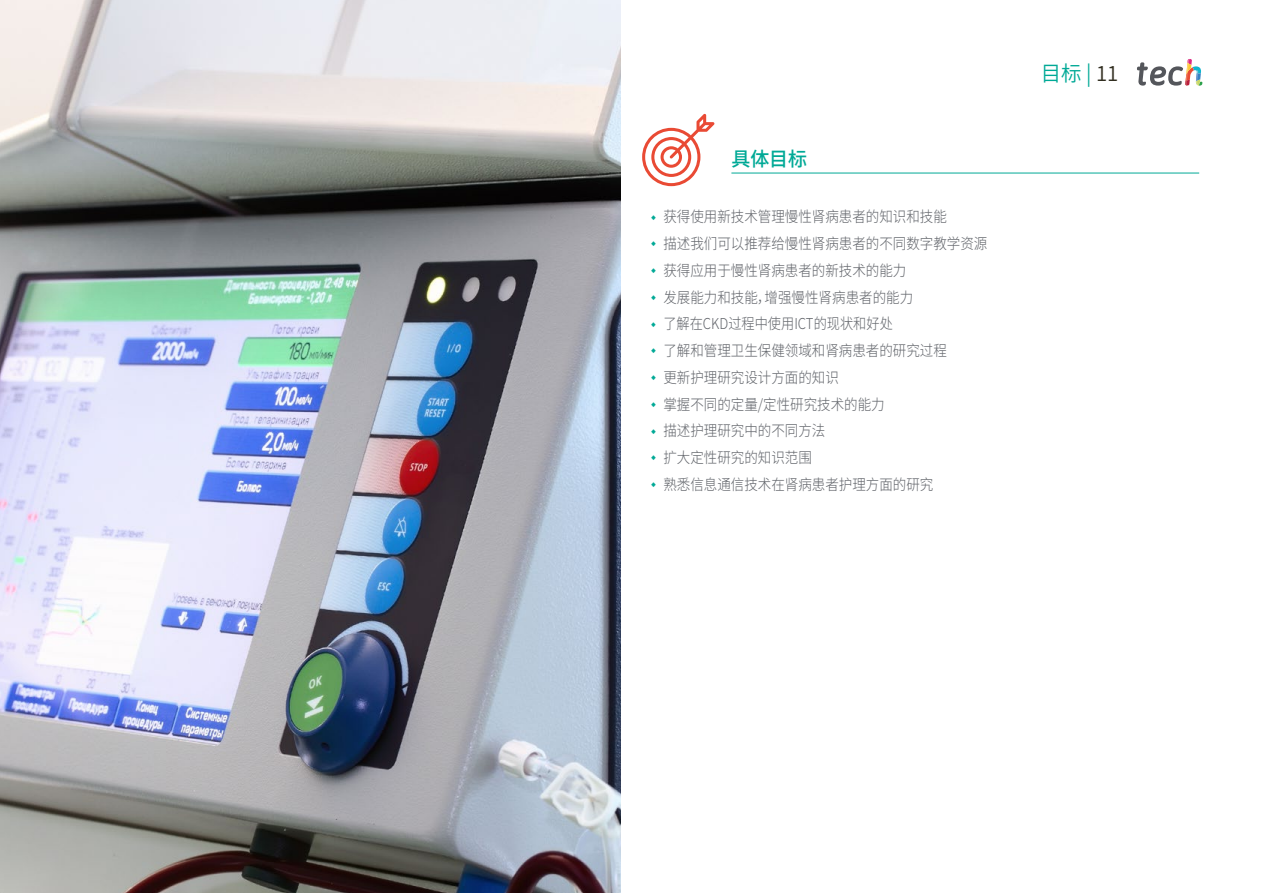
<style>
.page{position:relative;width:1263px;height:893px;background:#fff}
.page>*{position:absolute;margin:0;border:0;box-sizing:border-box;transform-origin:0 0}
.t1{font:21px "Source Han Sans CN";color:#00a996}
.t2{font:500 19.5px "Source Han Sans CN";color:#00a996}
.t3{font:300 15px/26.7px "Source Han Sans CN";color:#61646a;scale:.9 1}
.s1{color:#312e20}
</style>
<div class="page">
<hr style="left:731px;top:173px;width:468px;height:1px;background:#00a996">
<svg style="left:642px;top:114px;width:72px;height:72px"></svg>
<img style="left:0;top:0;width:621px;height:893px">
<svg style="left:1137px;top:59px;width:65px;height:27px"></svg>
<h2 class="t2" style="left:731px;top:147px;width:77px">具体目标</h2>
<p class="t3" style="left:663px;top:204px;width:361px">获得使用新技术管理慢性肾病患者的知识和技能<br>描述我们可以推荐给慢性肾病患者的不同数字教学资源获得应用于慢性肾病患者的新技术的能力<br>发展能力和技能，增强慢性肾病患者的能力<br>了解在CKD过程中使用ICT的现状和好处<br>了解和管理卫生保健领域和肾病患者的研究过程<br>更新护理研究设计方面的知识<br>掌握不同的定量/定性研究技术的能力<br>描述护理研究中的不同方法<br>扩大定性研究的知识范围<br>熟悉信息通信技术在肾病患者护理方面的研究</p>
<h1 class="t1" style="left:1041px;top:61px;width:79px">目标 | <span class="s1">11</span></h1>
</div>
